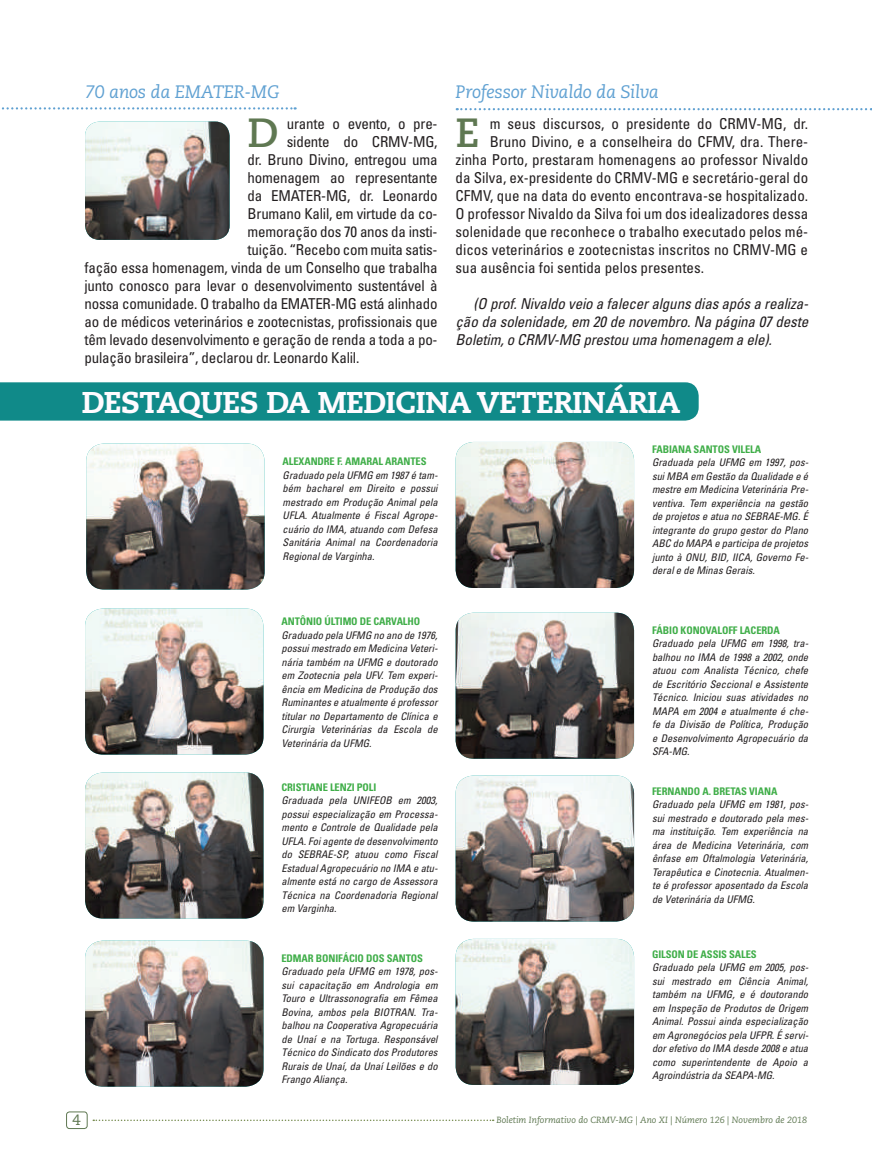
<style>
.page{position:relative;width:872px;height:1170px;background:#fff}
.page>*{position:absolute;margin:0;border:0;box-sizing:border-box;transform-origin:0 0}
.t1{font:700 40.65px "Caecilia";color:#5f7852}
.t2{font:800 30px "Caecilia";letter-spacing:-.02em;color:#fffbff}
.t3{font:italic 18px "Caecilia";letter-spacing:-.015em;color:#60a1d2}
.t4{font:condensed 15px "Univers";letter-spacing:-.015em;color:#231f20}
.t5{font:italic condensed 15px/18px "Univers";letter-spacing:-.01em;color:#231f20;text-align:justify}
.t6{font:15px "Caecilia";color:#5f7852}
.t7{font:italic condensed 10.5px/13.5px "Univers";color:#231f20;text-align:justify}
.t8{font:700 condensed 10.5px "Univers";letter-spacing:-.01em;color:#40ae49}
.t9{font:italic 9px "Caecilia";color:#5f7852}
</style>
<div class="page">
<svg style="left:93px;top:1119px;width:400px;height:1px"></svg>
<div style="left:66px;top:1111px;width:22px;height:17px;border:1px solid #5f7852;border-radius:3px"></div>
<div style="left:0;top:382px;width:698px;height:38px;background:#108a89"></div>
<img style="left:86px;top:443px;width:179px;height:146px">
<img style="left:85px;top:608px;width:178px;height:146px">
<img style="left:85px;top:772px;width:178px;height:146px">
<img style="left:455px;top:612px;width:179px;height:146px">
<img style="left:455px;top:775px;width:179px;height:146px">
<img style="left:455px;top:938px;width:179px;height:146px">
<svg style="left:1px;top:107px;width:295px;height:2px"></svg>
<svg style="left:457px;top:108px;width:415px;height:2px"></svg>
<img style="left:85px;top:940px;width:178px;height:146px">
<img style="left:455px;top:442px;width:179px;height:146px">
<img style="left:85px;top:122px;width:145px;height:118px">
<h3 class="t3" style="left:85px;top:82px;width:196px">70 anos da EMATER-MG</h3>
<h1 class="t1" style="left:248px;top:109px;width:33px">D</h1>
<h3 class="t4" style="left:287px;top:114px;width:152px">urante o evento, o pre-</h3>
<h3 class="t4" style="left:287px;top:132px;width:152px">sidente do CRMV-MG,</h3>
<h3 class="t4" style="left:248px;top:150px;width:191px">dr. Bruno Divino, entregou uma</h3>
<h3 class="t4" style="left:248px;top:168px;width:191px">homenagem ao representante</h3>
<h3 class="t4" style="left:248px;top:186px;width:191px">da EMATER-MG, dr. Leonardo</h3>
<h3 class="t4" style="left:248px;top:204px;width:191px">Brumano Kalil, em virtude da co-</h3>
<h3 class="t4" style="left:248px;top:222px;width:191px">memoração dos 70 anos da insti-</h3>
<h3 class="t4" style="left:248px;top:240px;width:191px">tuição. “Recebo com muita satis-</h3>
<h3 class="t4" style="left:84px;top:258px;width:354px">fação essa homenagem, vinda de um Conselho que trabalha</h3>
<h3 class="t4" style="left:84px;top:276px;width:354px">junto conosco para levar o desenvolvimento sustentável à</h3>
<h3 class="t4" style="left:84px;top:294px;width:355px">nossa comunidade. O trabalho da EMATER-MG está alinhado</h3>
<h3 class="t4" style="left:84px;top:312px;width:355px">ao de médicos veterinários e zootecnistas, profissionais que</h3>
<h3 class="t4" style="left:84px;top:330px;width:354px">têm levado desenvolvimento e geração de renda a toda a po-</h3>
<h3 class="t4" style="left:84px;top:348px;width:276px">pulação brasileira”, declarou dr. Leonardo Kalil.</h3>
<h3 class="t3" style="left:455px;top:82px;width:205px">Professor Nivaldo da Silva</h3>
<h1 class="t1" style="left:455px;top:109px;width:26px">E</h1>
<h3 class="t4" style="left:490px;top:114px;width:320px">m seus discursos, o presidente do CRMV-MG, dr.</h3>
<h3 class="t4" style="left:490px;top:132px;width:320px">Bruno Divino, e a conselheira do CFMV, dra. There-</h3>
<h3 class="t4" style="left:455px;top:150px;width:354px">zinha Porto, prestaram homenagens ao professor Nivaldo</h3>
<h3 class="t4" style="left:455px;top:168px;width:354px">da Silva, ex-presidente do CRMV-MG e secretário-geral do</h3>
<h3 class="t4" style="left:455px;top:186px;width:354px">CFMV, que na data do evento encontrava-se hospitalizado.</h3>
<h3 class="t4" style="left:455px;top:204px;width:354px">O professor Nivaldo da Silva foi um dos idealizadores dessa</h3>
<h3 class="t4" style="left:455px;top:222px;width:354px">solenidade que reconhece o trabalho executado pelos mé-</h3>
<h3 class="t4" style="left:455px;top:240px;width:354px">dicos veterinários e zootecnistas inscritos no CRMV-MG e</h3>
<h3 class="t4" style="left:455px;top:258px;width:250px">sua ausência foi sentida pelos presentes.</h3>
<h3 class="t5" style="left:455px;top:295px;width:354px;text-indent:18px">(O prof. Nivaldo veio a falecer alguns dias após a realiza&shy;ção da solenidade, em 20 de novembro. Na página 07 deste Boletim, o CRMV-MG prestou uma homenagem a ele).</h3>
<h2 class="t2" style="left:82px;top:384px;width:600px">DESTAQUES DA MEDICINA VETERINÁRIA</h2>
<p class="t8" style="left:283px;top:455px;width:145px">ALEXANDRE F. AMARAL ARANTES</p>
<p class="t7" style="left:283px;top:468px;width:157px">Graduado pela UFMG em 1987 é tam&shy;bém bacharel em Direito e possui mestrado em Produção Animal pela UFLA. Atualmente é Fiscal Agrope&shy;cuário do IMA, atuando com Defesa Sanitária Animal na Coordenadoria Regional de Varginha.</p>
<p class="t8" style="left:652px;top:442px;width:111px">FABIANA SANTOS VILELA</p>
<p class="t7" style="left:652px;top:455px;width:158px">Graduada pela UFMG em 1997, pos&shy;sui MBA em Gestão da Qualidade e é mestre em Medicina Veterinária Pre&shy;ventiva. Tem experiência na gestão de projetos e atua no SEBRAE-MG. É integrante do grupo gestor do Plano ABC do MAPA e participa de projetos junto à ONU, BID, IICA, Governo Fe&shy;deral e de Minas Gerais.</p>
<p class="t8" style="left:281px;top:614px;width:140px">ANTÔNIO ÚLTIMO DE CARVALHO</p>
<p class="t7" style="left:281px;top:628px;width:158px">Graduado pela UFMG no ano de 1976, possui mestrado em Medicina Veteri&shy;nária também na UFMG e doutorado em Zootecnia pela UFV. Tem experi&shy;ência em Medicina de Produção dos Ruminantes e atualmente é professor titular no Departamento de Clínica e Cirurgia Veterinárias da Escola de Veterinária da UFMG.</p>
<p class="t8" style="left:281px;top:780px;width:96px">CRISTIANE LENZI POLI</p>
<p class="t7" style="left:281px;top:793px;width:158px">Graduada pela UNIFEOB em 2003, possui especialização em Processa&shy;mento e Controle de Qualidade pela UFLA. Foi agente de desenvolvimento do SEBRAE-SP, atuou como Fiscal Estadual Agropecuário no IMA e atu&shy;almente está no cargo de Assessora Técnica na Coordenadoria Regional em Varginha.</p>
<p class="t8" style="left:281px;top:951px;width:143px">EDMAR BONIFÁCIO DOS SANTOS</p>
<p class="t7" style="left:281px;top:964px;width:158px">Graduado pela UFMG em 1978, pos&shy;sui capacitação em Andrologia em Touro e Ultrassonografia em Fêmea Bovina, ambos pela BIOTRAN. Tra&shy;balhou na Cooperativa Agropecuária de Unaí e na Tortuga. Responsável Técnico do Sindicato dos Produtores Rurais de Unaí, da Unaí Leilões e do Frango Aliança.</p>
<p class="t8" style="left:652px;top:623px;width:129px">FÁBIO KONOVALOFF LACERDA</p>
<p class="t7" style="left:652px;top:636px;width:158px">Graduado pela UFMG em 1998, tra&shy;balhou no IMA de 1998 a 2002, onde atuou com Analista Técnico, chefe de Escritório Seccional e Assistente Técnico. Iniciou suas atividades no MAPA em 2004 e atualmente é che&shy;fe da Divisão de Política, Produção e Desenvolvimento Agropecuário da SFA-MG.</p>
<p class="t8" style="left:652px;top:784px;width:127px">FERNANDO A. BRETAS VIANA</p>
<p class="t7" style="left:652px;top:797px;width:158px">Graduado pela UFMG em 1981, pos&shy;sui mestrado e doutorado pela mes&shy;ma instituição. Tem experiência na área de Medicina Veterinária, com ênfase em Oftalmologia Veterinária, Terapêutica e Cinotecnia. Atualmen&shy;te é professor aposentado da Escola de Veterinária da UFMG.</p>
<p class="t8" style="left:652px;top:947px;width:106px">GILSON DE ASSIS SALES</p>
<p class="t7" style="left:652px;top:960px;width:158px">Graduado pela UFMG em 2005, pos&shy;sui mestrado em Ciência Animal, também na UFMG, e é doutorando em Inspeção de Produtos de Origem Animal. Possui ainda especialização em Agronegócios pela UFPR. É servi&shy;dor efetivo do IMA desde 2008 e atua como superintendente de Apoio a Agroindústria da SEAPA-MG.</p>
<h3 class="t6" style="left:73px;top:1111px;width:10px">4</h3>
<p class="t9" style="left:496px;top:1114px;width:312px">Boletim Informativo do CRMV-MG | Ano XI | Número 126 | Novembro de 2018</p>
</div>
